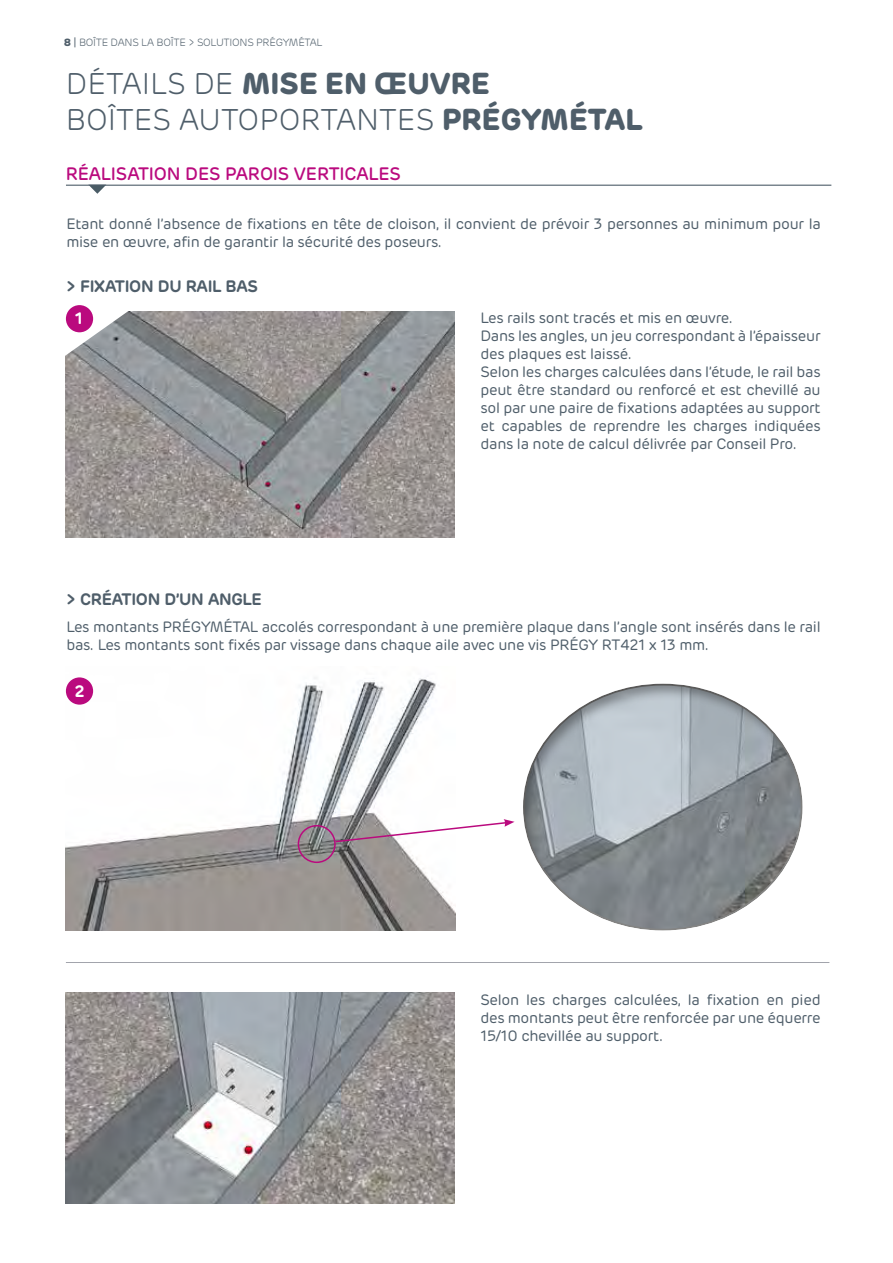
<style>
.page{position:relative;width:893px;height:1263px;background:#fff}
.page>*{position:absolute;margin:0;border:0;box-sizing:border-box;transform-origin:0 0}
.t1{font:300 30px/36px "Rubrik";color:#4f5e6a}
.t2{font:500 18px "Rubrik";letter-spacing:-.01em;color:#ba0a7e}
.t3{font:600 16.5px "Rubrik";letter-spacing:-.02em;color:#4f5e6a}
.t4{font:600 16.5px "Rubrik";color:#fff}
.t5{font:15px/18px "Rubrik";letter-spacing:-.02em;color:#4f5e6a}
.t6{font:300 10.5px "Rubrik";letter-spacing:-.025em;color:#4f5e6a}
.s1{font-weight:700}
.s2{font-weight:400}
</style>
<div class="page">
<svg style="left:90px;top:186px;width:15px;height:8px"></svg>
<hr style="left:66px;top:185px;width:765px;height:1px;background:#4f5e6a">
<img style="left:66px;top:993px;width:388px;height:210px">
<div style="left:520px;top:683px;width:284px;height:250px;background:#5f5e5e;opacity:.55"></div>
<img style="left:66px;top:678px;width:389px;height:252px">
<svg style="left:334px;top:819px;width:180px;height:24px"></svg>
<hr style="left:66px;top:962px;width:763px;height:1px;background:#a2a4ac">
<div style="left:298px;top:825px;width:38px;height:38px;border:2px solid #ba0a7e;border-radius:50%"></div>
<img style="left:66px;top:311px;width:388px;height:227px">
<svg style="left:65px;top:305px;width:65px;height:51px"></svg>
<div style="left:66px;top:305px;width:27px;height:27px;background:#ba0a7e;border-radius:50%"></div>
<div style="left:66px;top:677px;width:27px;height:28px;background:#ba0a7e;border-radius:50%"></div>
<p class="t6" style="left:64px;top:36px;width:260px"><span class="s1">8</span> <span class="s2">|</span> BOÎTE DANS LA BOÎTE &gt; SOLUTIONS PRÉGYMÉTAL</p>
<h1 class="t1" style="left:66px;top:66px;width:578px">DÉTAILS DE <span class="s1">MISE EN ŒUVRE<br></span>BOÎTES AUTOPORTANTES <span class="s1">PRÉGYMÉTAL</span></h1>
<p class="t2" style="left:66px;top:163px;width:337px">RÉALISATION DES PAROIS VERTICALES</p>
<p class="t5" style="left:66px;top:215px;width:756px">Etant donné l’absence de fixations en tête de cloison, il convient de prévoir 3 personnes au minimum pour la mise en œuvre, afin de garantir la sécurité des poseurs.</p>
<p class="t3" style="left:66px;top:276px;width:194px">&gt; FIXATION DU RAIL BAS</p>
<p class="t4" style="left:75px;top:308px;width:10px">1</p>
<p class="t3" style="left:66px;top:588px;width:198px">&gt; CRÉATION D’UN ANGLE</p>
<p class="t5" style="left:480px;top:309px;width:342px">Les rails sont tracés et mis en œuvre.<br>Dans les angles, un jeu correspondant à l’épaisseur des plaques est laissé.<br>Selon les charges calculées dans l’étude, le rail bas peut être standard ou renforcé et est chevillé au sol par une paire de fixations adaptées au support et capables de reprendre les charges indiquées dans la note de calcul délivrée par Conseil Pro.</p>
<p class="t5" style="left:66px;top:618px;width:756px">Les montants PRÉGYMÉTAL accolés correspondant à une première plaque dans l’angle sont insérés dans le rail bas. Les montants sont fixés par vissage dans chaque aile avec une vis PRÉGY RT421 x 13 mm.</p>
<p class="t4" style="left:75px;top:680px;width:12px">2</p>
<p class="t5" style="left:480px;top:991px;width:342px;text-align:justify">Selon les charges calculées, la fixation en pied des montants peut être renforcée par une équerre 15/10 chevillée au support.</p>
</div>
